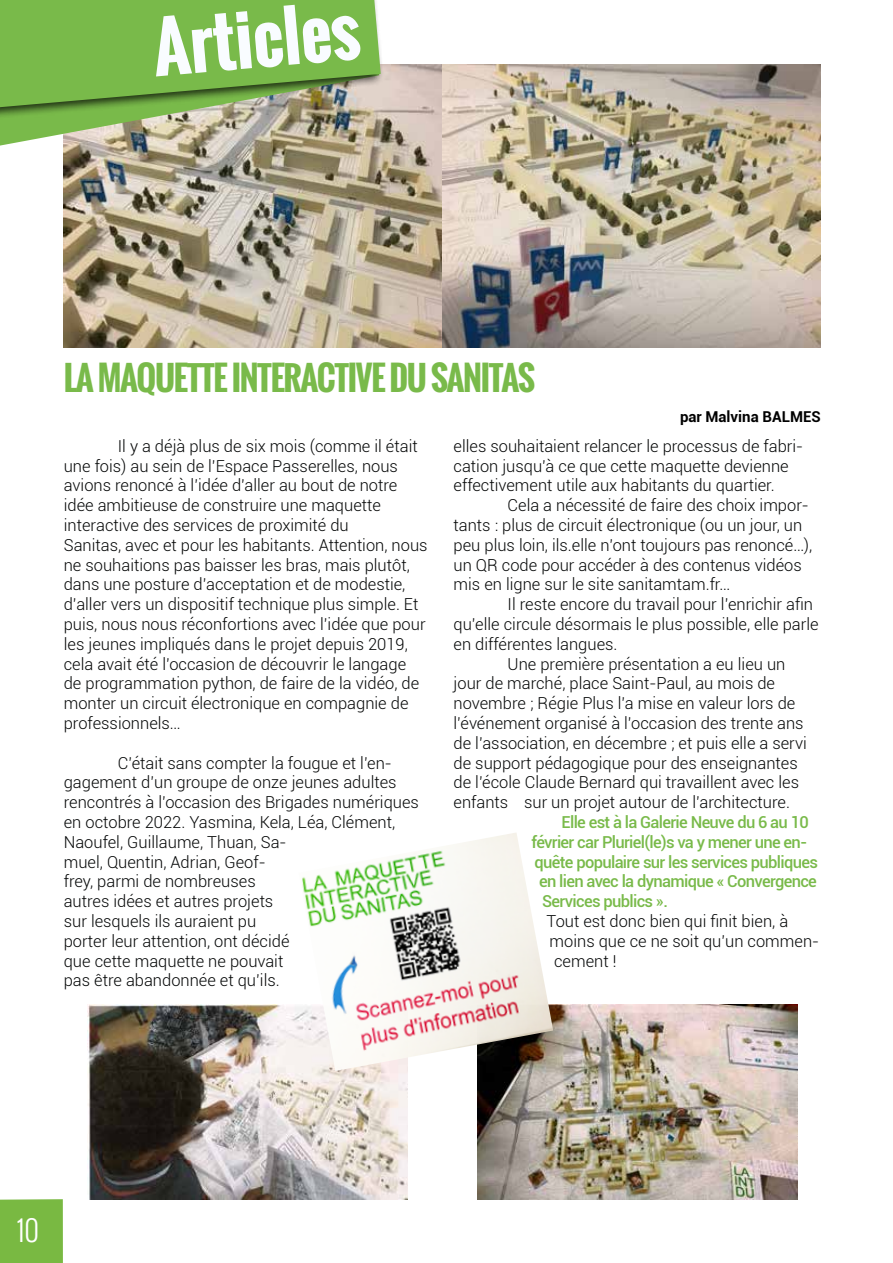
<style>
.page{position:relative;width:893px;height:1263px;background:#fff}
.page>*{position:absolute;margin:0;border:0;box-sizing:border-box;transform-origin:0 0}
.t1{font:700 67.5px "Oswald";color:#f9fcff}
.t2{font:700 33px "Oswald";letter-spacing:-.04em;color:#79ba4a}
.t3{font:300 28.5px "Oswald";color:#fff}
.t4{font:300 16.5px/19.8px "Roboto";color:#030505}
.t5{font:500 16.5px "Roboto";letter-spacing:-.04em;color:#79ba4a}
.t6{font:700 15px "Roboto";color:#000}
</style>
<div class="page">
<img style="left:64px;top:65px;width:757px;height:282px">
<img style="left:87px;top:1005px;width:320px;height:194px">
<img style="left:477px;top:1005px;width:320px;height:194px">
<img style="left:299px;top:833px;width:254px;height:238px">
<div style="left:0;top:1199px;width:63px;height:64px;background:#79b942"></div>
<img style="left:0;top:128px;width:379px;height:18px">
<div style="left:0;top:0;width:384px;height:128px;background:#000;opacity:.75"></div>
<svg style="left:0;top:0;width:381px;height:107px;background:#7ab44e"></svg>
<h1 class="t1" style="left:149px;top:-3px;width:209px;rotate:-5deg">Articles</h1>
<h2 class="t2" style="left:64px;top:353px;width:473px">LA MAQUETTE INTERACTIVE DU SANITAS</h2>
<p class="t6" style="left:680px;top:406px;width:142px">par Malvina BALMES</p>
<p class="t4" style="left:64px;top:435px;width:365px;text-indent:54px">Il y a déjà plus de six mois (comme il était une fois) au sein de l’Espace Passerelles, nous avions renoncé à l’idée d’aller au bout de notre idée ambitieuse de construire une maquette interactive des services de proximité du<br>Sanitas, avec et pour les habitants. Attention, nous ne souhaitions pas baisser les bras, mais plutôt, dans une posture d’acceptation et de modestie, d’aller vers un dispositif technique plus simple. Et puis, nous nous réconfortions avec l’idée que pour les jeunes impliqués dans le projet depuis 2019, cela avait été l’occasion de découvrir le langage de programmation python, de faire de la vidéo, de monter un circuit électronique en compagnie de professionnels…</p>
<p class="t4" style="left:64px;top:752px;width:357px;text-indent:54px">C’était sans compter la fougue et l’en&shy;gagement d’un groupe de onze jeunes adultes rencontrés à l’occasion des Brigades numériques en octobre 2022. Yasmina, Kela, Léa, Clément, Naoufel, Guillaume, Thuan, Sa-<br>muel, Quentin, Adrian, Geof-<br>frey, parmi de nombreuses<br>autres idées et autres projets<br>sur lesquels ils auraient pu<br>porter leur attention, ont décidé<br>que cette maquette ne pouvait<br>pas être abandonnée et qu’ils.</p>
<p class="t4" style="left:454px;top:435px;width:351px">elles souhaitaient relancer le processus de fabri&shy;cation jusqu’à ce que cette maquette devienne effectivement utile aux habitants du quartier.</p>
<p class="t4" style="left:454px;top:495px;width:360px;text-indent:54px">Cela a nécessité de faire des choix impor&shy;tants : plus de circuit électronique (ou un jour, un peu plus loin, ils.elle n’ont toujours pas renoncé…), un QR code pour accéder à des contenus vidéos mis en ligne sur le site sanitamtam.fr…</p>
<p class="t4" style="left:508px;top:594px;width:307px">Il reste encore du travail pour l’enrichir afin</p>
<p class="t4" style="left:454px;top:614px;width:367px">qu’elle circule désormais le plus possible, elle parle</p>
<p class="t4" style="left:454px;top:633px;width:165px">en différentes langues.</p>
<p class="t4" style="left:508px;top:653px;width:279px">Une première présentation a eu lieu un</p>
<p class="t4" style="left:454px;top:673px;width:323px">jour de marché, place Saint-Paul, au mois de</p>
<p class="t4" style="left:454px;top:693px;width:343px">novembre ; Régie Plus l’a mise en valeur lors de</p>
<p class="t4" style="left:454px;top:713px;width:352px">l’événement organisé à l’occasion des trente ans</p>
<p class="t4" style="left:454px;top:732px;width:355px">de l’association, en décembre ; et puis elle a servi</p>
<p class="t4" style="left:454px;top:752px;width:346px">de support pédagogique pour des enseignantes</p>
<p class="t4" style="left:454px;top:772px;width:347px">de l’école Claude Bernard qui travaillent avec les</p>
<p class="t4" style="left:454px;top:792px;width:338px">enfants sur un projet autour de l’architecture.</p>
<p class="t5" style="left:562px;top:810px;width:249px">Elle est à la Galerie Neuve du 6 au 10</p>
<p class="t5" style="left:532px;top:830px;width:277px">février car Pluriel(le)s va y mener une en-</p>
<p class="t5" style="left:535px;top:850px;width:285px">quête populaire sur les services publiques</p>
<p class="t5" style="left:539px;top:870px;width:279px">en lien avec la dynamique « Convergence</p>
<p class="t5" style="left:542px;top:890px;width:127px">Services publics ».</p>
<p class="t4" style="left:547px;top:911px;width:274px">Tout est donc bien qui finit bien, à moins que ce ne soit qu’un commen&shy;cement !</p>
<h3 class="t3" style="left:17px;top:1209px;width:23px">10</h3>
</div>
